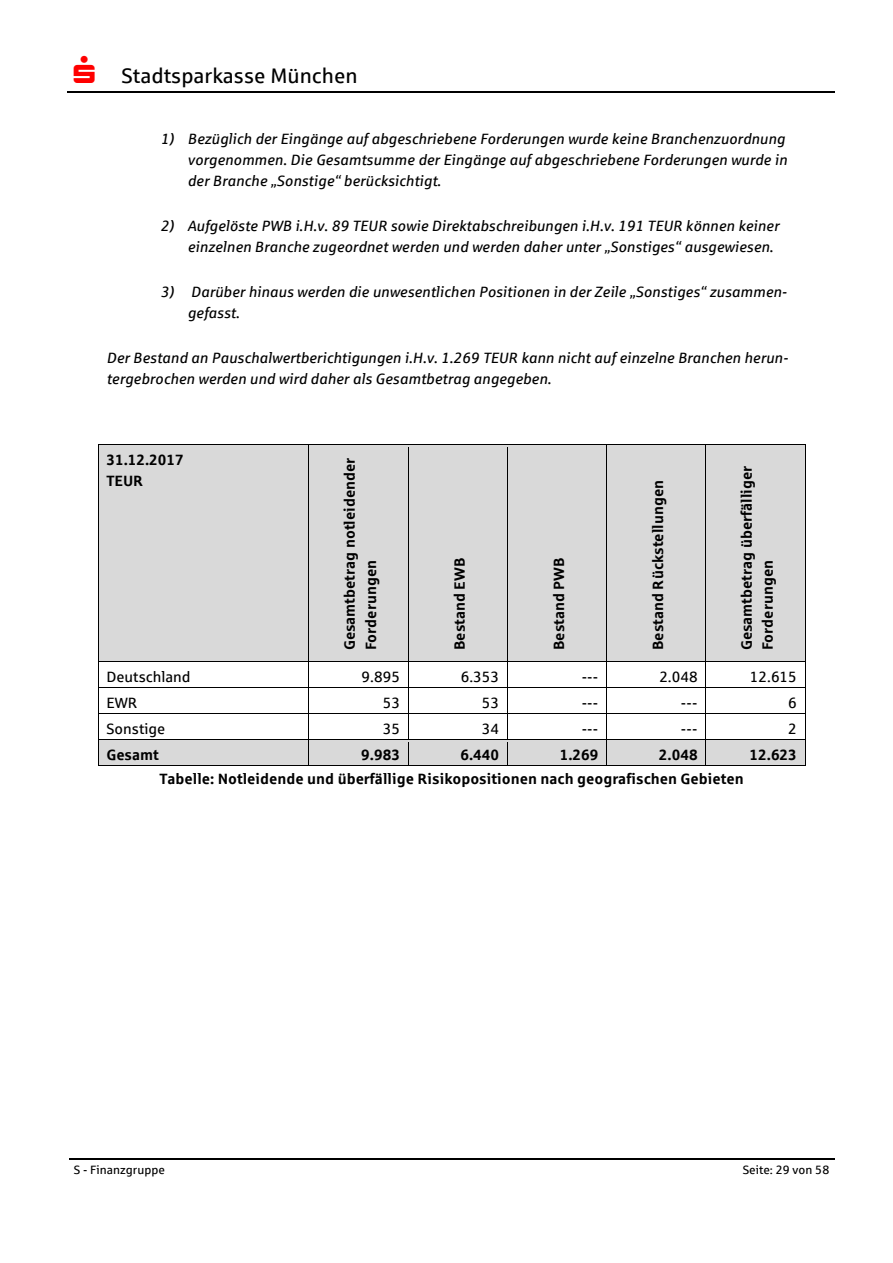
<style>
.page{position:relative;width:893px;height:1263px;background:#fff}
.page>*{position:absolute;margin:0;border:0;box-sizing:border-box;transform-origin:0 0}
.t1{font:21px "Sparkasse Rg";color:#000}
.t2{font:italic 15px/21px "Sparkasse Rg";color:#000}
.t3{font:700 15px/21px "Sparkasse Rg";color:#000}
.t4{font:15px "Sparkasse Rg";color:#000}
.t5{font:12px "Sparkasse Rg";letter-spacing:.005em;color:#000}
.s1{color:#f00}
</style>
<div class="page">
<hr style="left:67px;top:92px;width:555px;height:1px;background:#000">
<hr style="left:622px;top:92px;width:212px;height:1px;background:#000">
<hr style="left:69px;top:1158px;width:145px;height:1px;background:#000">
<hr style="left:215px;top:1158px;width:485px;height:1px;background:#000">
<hr style="left:701px;top:1158px;width:133px;height:1px;background:#000">
<div style="left:99px;top:445px;width:209px;height:216px;background:#d9d9d9"></div>
<div style="left:309px;top:445px;width:99px;height:216px;background:#d9d9d9"></div>
<div style="left:408px;top:445px;width:99px;height:216px;background:#d9d9d9"></div>
<div style="left:507px;top:445px;width:99px;height:216px;background:#d9d9d9"></div>
<div style="left:607px;top:445px;width:98px;height:216px;background:#d9d9d9"></div>
<div style="left:706px;top:445px;width:98px;height:216px;background:#d9d9d9"></div>
<hr style="left:99px;top:444px;width:209px;height:1px;background:#000">
<hr style="left:309px;top:444px;width:99px;height:1px;background:#000">
<hr style="left:408px;top:444px;width:99px;height:1px;background:#000">
<hr style="left:507px;top:444px;width:99px;height:1px;background:#000">
<hr style="left:607px;top:444px;width:98px;height:1px;background:#000">
<hr style="left:706px;top:444px;width:98px;height:1px;background:#000">
<hr style="left:98px;top:447px;width:1px;height:214px;background:#000">
<hr style="left:308px;top:447px;width:1px;height:214px;background:#000">
<hr style="left:408px;top:447px;width:1px;height:214px;background:#000">
<hr style="left:507px;top:447px;width:1px;height:214px;background:#000">
<hr style="left:606px;top:447px;width:1px;height:214px;background:#000">
<hr style="left:705px;top:447px;width:1px;height:214px;background:#000">
<hr style="left:804px;top:447px;width:1px;height:214px;background:#000">
<hr style="left:99px;top:661px;width:209px;height:1px;background:#000">
<hr style="left:309px;top:661px;width:99px;height:1px;background:#000">
<hr style="left:408px;top:661px;width:99px;height:1px;background:#000">
<hr style="left:507px;top:661px;width:99px;height:1px;background:#000">
<hr style="left:607px;top:661px;width:98px;height:1px;background:#000">
<hr style="left:706px;top:661px;width:98px;height:1px;background:#000">
<hr style="left:99px;top:687px;width:209px;height:1px;background:#000">
<hr style="left:309px;top:687px;width:99px;height:1px;background:#000">
<hr style="left:408px;top:687px;width:99px;height:1px;background:#000">
<hr style="left:507px;top:687px;width:99px;height:1px;background:#000">
<hr style="left:607px;top:687px;width:98px;height:1px;background:#000">
<hr style="left:706px;top:687px;width:98px;height:1px;background:#000">
<hr style="left:99px;top:713px;width:209px;height:1px;background:#000">
<hr style="left:309px;top:713px;width:99px;height:1px;background:#000">
<hr style="left:408px;top:713px;width:99px;height:1px;background:#000">
<hr style="left:507px;top:713px;width:99px;height:1px;background:#000">
<hr style="left:607px;top:713px;width:98px;height:1px;background:#000">
<hr style="left:706px;top:713px;width:98px;height:1px;background:#000">
<div style="left:99px;top:740px;width:209px;height:25px;background:#d9d9d9"></div>
<div style="left:309px;top:740px;width:99px;height:25px;background:#d9d9d9"></div>
<div style="left:408px;top:740px;width:99px;height:25px;background:#d9d9d9"></div>
<div style="left:507px;top:740px;width:99px;height:25px;background:#d9d9d9"></div>
<div style="left:607px;top:740px;width:98px;height:25px;background:#d9d9d9"></div>
<div style="left:706px;top:740px;width:98px;height:25px;background:#d9d9d9"></div>
<hr style="left:99px;top:739px;width:209px;height:1px;background:#000">
<hr style="left:309px;top:739px;width:99px;height:1px;background:#000">
<hr style="left:408px;top:739px;width:99px;height:1px;background:#000">
<hr style="left:507px;top:739px;width:99px;height:1px;background:#000">
<hr style="left:607px;top:739px;width:98px;height:1px;background:#000">
<hr style="left:706px;top:739px;width:98px;height:1px;background:#000">
<svg style="left:98px;top:661px;width:1px;height:105px"></svg>
<hr style="left:99px;top:765px;width:209px;height:1px;background:#000">
<svg style="left:308px;top:661px;width:1px;height:105px"></svg>
<hr style="left:309px;top:765px;width:99px;height:1px;background:#000">
<svg style="left:408px;top:662px;width:1px;height:103px"></svg>
<hr style="left:408px;top:765px;width:99px;height:1px;background:#000">
<svg style="left:507px;top:662px;width:1px;height:103px"></svg>
<hr style="left:507px;top:765px;width:99px;height:1px;background:#000">
<svg style="left:606px;top:661px;width:1px;height:105px"></svg>
<hr style="left:607px;top:765px;width:98px;height:1px;background:#000">
<svg style="left:705px;top:661px;width:1px;height:105px"></svg>
<hr style="left:706px;top:765px;width:98px;height:1px;background:#000">
<svg style="left:804px;top:661px;width:1px;height:105px"></svg>
<h1 class="t1" style="left:74px;top:67px;width:285px"><span class="s1">▲</span> Stadtsparkasse München</h1>
<p class="t2" style="left:187px;top:129px;width:601px;text-indent:-27px">1) Bezüglich der Eingänge auf abgeschriebene Forderungen wurde keine Branchenzuordnung vorgenommen. Die Gesamtsumme der Eingänge auf abgeschriebene Forderungen wurde in der Branche „Sonstige“ berücksichtigt.</p>
<p class="t2" style="left:187px;top:216px;width:593px;text-indent:-27px">2) Aufgelöste PWB i.H.v. 89 TEUR sowie Direktabschreibungen i.H.v. 191 TEUR können keiner einzelnen Branche zugeordnet werden und werden daher unter „Sonstiges“ ausgewiesen.</p>
<p class="t2" style="left:187px;top:282px;width:601px;text-indent:-27px">3) Darüber hinaus werden die unwesentlichen Positionen in der Zeile „Sonstiges“ zusammen&shy;gefasst.</p>
<p class="t2" style="left:106px;top:349px;width:683px">Der Bestand an Pauschalwertberichtigungen i.H.v. 1.269 TEUR kann nicht auf einzelne Branchen herun&shy;tergebrochen werden und wird daher als Gesamtbetrag angegeben.</p>
<p class="t3" style="left:106px;top:451px;width:79px">31.12.2017<br>TEUR</p>
<p class="t3" style="left:340px;top:650px;width:194px;rotate:-90deg">Gesamtbetrag notleidender<br>Forderungen</p>
<p class="t3" style="left:450px;top:650px;width:94px;rotate:-90deg">Bestand EWB</p>
<p class="t3" style="left:549px;top:650px;width:95px;rotate:-90deg">Bestand PWB</p>
<p class="t3" style="left:648px;top:650px;width:172px;rotate:-90deg">Bestand Rückstellungen</p>
<p class="t3" style="left:737px;top:650px;width:186px;rotate:-90deg">Gesamtbetrag überfälliger<br>Forderungen</p>
<p class="t4" style="left:106px;top:670px;width:86px">Deutschland</p>
<p class="t4" style="left:361px;top:670px;width:40px">9.895</p>
<p class="t4" style="left:461px;top:670px;width:40px">6.353</p>
<p class="t4" style="left:581px;top:670px;width:18px">---</p>
<p class="t4" style="left:659px;top:670px;width:40px">2.048</p>
<p class="t4" style="left:750px;top:670px;width:48px">12.615</p>
<p class="t4" style="left:106px;top:697px;width:32px">EWR</p>
<p class="t4" style="left:383px;top:697px;width:19px">53</p>
<p class="t4" style="left:482px;top:697px;width:19px">53</p>
<p class="t4" style="left:581px;top:697px;width:18px">---</p>
<p class="t4" style="left:681px;top:697px;width:18px">---</p>
<p class="t4" style="left:788px;top:697px;width:10px">6</p>
<p class="t4" style="left:106px;top:723px;width:60px">Sonstige</p>
<p class="t4" style="left:383px;top:723px;width:19px">35</p>
<p class="t4" style="left:482px;top:723px;width:19px">34</p>
<p class="t4" style="left:581px;top:723px;width:18px">---</p>
<p class="t4" style="left:681px;top:723px;width:18px">---</p>
<p class="t4" style="left:788px;top:723px;width:10px">2</p>
<p class="t3" style="left:106px;top:745px;width:54px">Gesamt</p>
<p class="t3" style="left:361px;top:745px;width:40px">9.983</p>
<p class="t3" style="left:460px;top:745px;width:40px">6.440</p>
<p class="t3" style="left:559px;top:745px;width:40px">1.269</p>
<p class="t3" style="left:659px;top:745px;width:40px">2.048</p>
<p class="t3" style="left:749px;top:745px;width:49px">12.623</p>
<p class="t3" style="left:159px;top:769px;width:586px">Tabelle: Notleidende und überfällige Risikopositionen nach geografischen Gebieten</p>
<p class="t5" style="left:74px;top:1165px;width:93px">S - Finanzgruppe</p>
<p class="t5" style="left:742px;top:1165px;width:88px">Seite: 29 von 58</p>
</div>
